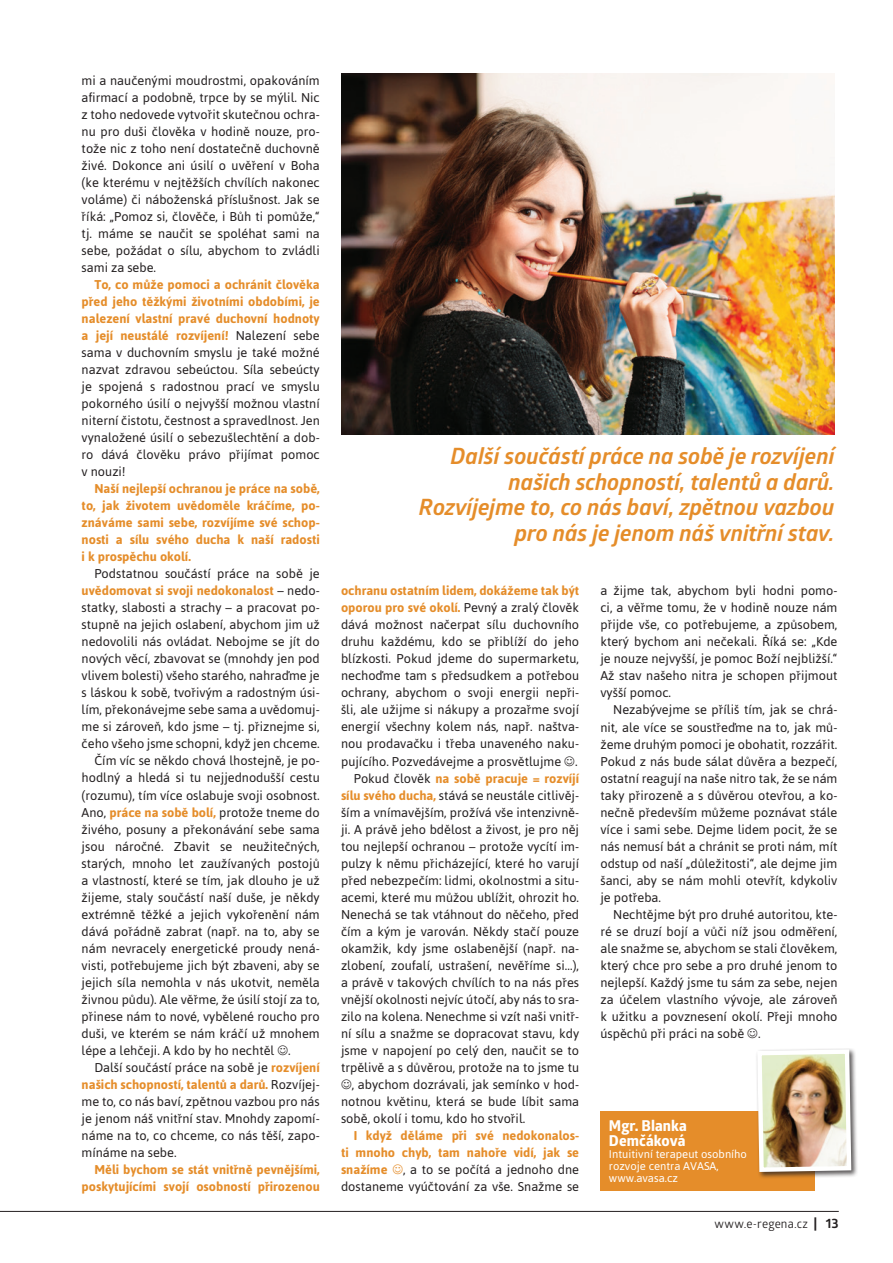
<style>
.page{position:relative;width:893px;height:1263px;background:#fff}
.page>*{position:absolute;margin:0;border:0;box-sizing:border-box;transform-origin:0 0}
.t1{font:italic 700 22.5px/25.5px "Glober";letter-spacing:-.005em;color:#e58d2a;text-align:right}
.t2{font:700 15px/15px "Globerx";letter-spacing:.005em;color:#fff}
.t3{font:12.75px/17px "Asap";color:#231f20;text-align:justify}
.t4{font:700 12.75px/17px "Asap";color:#e58d2a;text-align:justify}
.t5{font:12px "Glober";letter-spacing:.015em;color:#231f20}
.t6{font:11.25px/12px "Asap";color:#fff}
.s1{font-weight:700;color:#e58d2a}
.s2{font-weight:400;color:#231f20}
.s3{font-weight:700;font-size:13.5px}
</style>
<div class="page">
<div style="left:600px;top:1111px;width:215px;height:80px;background:#e58d2a"></div>
<div style="left:756px;top:1048px;width:103px;height:131px;background:#231f20;opacity:.75"></div>
<img style="left:756px;top:1048px;width:97px;height:126px">
<img style="left:341px;top:73px;width:493px;height:362px">
<hr style="left:0;top:1211px;width:839px;height:1px;background:#231f20">
<p class="t3" style="left:82px;top:72px;width:240px">mi a naučenými moudrostmi, opakováním afirmací a podobně, trpce by se mýlil. Nic z toho nedovede vytvořit skutečnou ochra&shy;nu pro duši člověka v hodině nouze, pro&shy;tože nic z toho není dostatečně duchovně živé. Dokonce ani úsilí o uvěření v Boha (ke kterému v nejtěžších chvílích nakonec voláme) či náboženská příslušnost. Jak se říká: „Pomoz si, člověče, i Bůh ti pomůže,“ tj. máme se naučit se spoléhat sami na sebe, požádat o sílu, abychom to zvládli sami za sebe.</p>
<p class="t3" style="left:82px;top:276px;width:240px;text-indent:13px"><span class="s1">To, co může pomoci a ochránit člověka před jeho těžkými životními obdobími, je nalezení vlastní pravé duchovní hodnoty a její neustálé rozvíjení!</span> Nalezení sebe sama v duchovním smyslu je také možné nazvat zdravou sebeúctou. Síla sebeúcty je spojená s radostnou prací ve smyslu pokorného úsilí o nejvyšší možnou vlastní niterní čistotu, čestnost a spravedlnost. Jen vynaložené úsilí o sebezušlechtění a dob&shy;ro dává člověku právo přijímat pomoc v nouzi!</p>
<p class="t4" style="left:82px;top:480px;width:240px;text-indent:13px">Naší nejlepší ochranou je práce na sobě, to, jak životem uvědoměle kráčíme, po&shy;znáváme sami sebe, rozvíjíme své schop&shy;nosti a sílu svého ducha k naší radosti i k prospěchu okolí.</p>
<p class="t3" style="left:94px;top:565px;width:227px">Podstatnou součástí práce na sobě je</p>
<p class="t4" style="left:82px;top:582px;width:240px">uvědomovat si svoji nedokonalost <span class="s2">– nedo-</span></p>
<p class="t3" style="left:82px;top:599px;width:240px">statky, slabosti a strachy – a pracovat po-</p>
<p class="t3" style="left:82px;top:616px;width:240px">stupně na jejich oslabení, abychom jim už</p>
<p class="t3" style="left:82px;top:633px;width:240px">nedovolili nás ovládat. Nebojme se jít do</p>
<p class="t3" style="left:82px;top:650px;width:240px">nových věcí, zbavovat se (mnohdy jen pod</p>
<p class="t3" style="left:82px;top:667px;width:240px">vlivem bolesti) všeho starého, nahraďme je</p>
<p class="t3" style="left:82px;top:684px;width:240px">s láskou k sobě, tvořivým a radostným úsi-</p>
<p class="t3" style="left:82px;top:701px;width:240px">lím, překonávejme sebe sama a uvědomuj-</p>
<p class="t3" style="left:82px;top:718px;width:240px">me si zároveň, kdo jsme – tj. přiznejme si,</p>
<p class="t3" style="left:82px;top:735px;width:240px">čeho všeho jsme schopni, když jen chceme.</p>
<p class="t3" style="left:94px;top:752px;width:227px">Čím víc se někdo chová lhostejně, je po-</p>
<p class="t3" style="left:82px;top:769px;width:240px">hodlný a hledá si tu nejjednodušší cestu</p>
<p class="t3" style="left:82px;top:786px;width:240px">(rozumu), tím více oslabuje svoji osobnost.</p>
<p class="t3" style="left:82px;top:803px;width:240px">Ano, <span class="s1">práce na sobě bolí,</span> protože tneme do</p>
<p class="t3" style="left:82px;top:820px;width:240px">živého, posuny a překonávání sebe sama</p>
<p class="t3" style="left:82px;top:837px;width:240px">jsou náročné. Zbavit se neužitečných,</p>
<p class="t3" style="left:82px;top:854px;width:240px">starých, mnoho let zaužívaných postojů</p>
<p class="t3" style="left:82px;top:871px;width:240px">a vlastností, které se tím, jak dlouho je už</p>
<p class="t3" style="left:82px;top:888px;width:240px">žijeme, staly součástí naší duše, je někdy</p>
<p class="t3" style="left:82px;top:905px;width:240px">extrémně těžké a jejich vykořenění nám</p>
<p class="t3" style="left:82px;top:922px;width:240px">dává pořádně zabrat (např. na to, aby se</p>
<p class="t3" style="left:82px;top:939px;width:240px">nám nevracely energetické proudy nená-</p>
<p class="t3" style="left:82px;top:956px;width:240px">visti, potřebujeme jich být zbaveni, aby se</p>
<p class="t3" style="left:82px;top:973px;width:240px">jejich síla nemohla v nás ukotvit, neměla</p>
<p class="t3" style="left:82px;top:990px;width:240px">živnou půdu). Ale věřme, že úsilí stojí za to,</p>
<p class="t3" style="left:82px;top:1007px;width:240px">přinese nám to nové, vybělené roucho pro</p>
<p class="t3" style="left:82px;top:1024px;width:240px">duši, ve kterém se nám kráčí už mnohem</p>
<p class="t3" style="left:82px;top:1041px;width:211px">lépe a lehčeji. A kdo by ho nechtěl .</p>
<p class="t3" style="left:94px;top:1058px;width:227px">Další součástí práce na sobě je <span class="s1">rozvíjení</span></p>
<p class="t4" style="left:82px;top:1075px;width:240px">našich schopností, talentů a darů. <span class="s2">Rozvíjej-</span></p>
<p class="t3" style="left:82px;top:1092px;width:240px">me to, co nás baví, zpětnou vazbou pro nás</p>
<p class="t3" style="left:82px;top:1109px;width:240px">je jenom náš vnitřní stav. Mnohdy zapomí-</p>
<p class="t3" style="left:82px;top:1126px;width:240px">náme na to, co chceme, co nás těší, zapo-</p>
<p class="t3" style="left:82px;top:1143px;width:96px">mínáme na sebe.</p>
<p class="t4" style="left:82px;top:1160px;width:240px;text-align:right">Měli bychom se stát vnitřně pevnějšími, poskytujícími svojí osobností přirozenou</p>
<h1 class="t1" style="left:419px;top:443px;width:417px">Další součástí práce na sobě je rozvíjení našich schopností, talentů a darů.<br>Rozvíjejme to, co nás baví, zpětnou vazbou pro nás je jenom náš vnitřní stav.</h1>
<p class="t4" style="left:341px;top:582px;width:240px">ochranu ostatním lidem, dokážeme tak být</p>
<p class="t4" style="left:341px;top:599px;width:240px">oporou pro své okolí. <span class="s2">Pevný a zralý člověk</span></p>
<p class="t3" style="left:341px;top:616px;width:240px">dává možnost načerpat sílu duchovního</p>
<p class="t3" style="left:341px;top:633px;width:240px">druhu každému, kdo se přiblíží do jeho</p>
<p class="t3" style="left:341px;top:650px;width:240px">blízkosti. Pokud jdeme do supermarketu,</p>
<p class="t3" style="left:341px;top:667px;width:240px">nechoďme tam s předsudkem a potřebou</p>
<p class="t3" style="left:341px;top:684px;width:240px">ochrany, abychom o svoji energii nepři-</p>
<p class="t3" style="left:341px;top:701px;width:240px">šli, ale užijme si nákupy a prozařme svojí</p>
<p class="t3" style="left:341px;top:718px;width:240px">energií všechny kolem nás, např. naštva-</p>
<p class="t3" style="left:341px;top:735px;width:240px">nou prodavačku i třeba unaveného naku-</p>
<p class="t3" style="left:341px;top:752px;width:238px">pujícího. Pozvedávejme a prosvětlujme .</p>
<p class="t4" style="left:354px;top:769px;width:227px"><span class="s2">Pokud člověk</span> na sobě pracuje = rozvíjí</p>
<p class="t3" style="left:341px;top:786px;width:240px"><span class="s1">sílu svého ducha,</span> stává se neustále citlivěj-</p>
<p class="t3" style="left:341px;top:803px;width:240px">ším a vnímavějším, prožívá vše intenzivně-</p>
<p class="t3" style="left:341px;top:820px;width:240px">ji. A právě jeho bdělost a živost, je pro něj</p>
<p class="t3" style="left:341px;top:837px;width:240px">tou nejlepší ochranou – protože vycítí im-</p>
<p class="t3" style="left:341px;top:854px;width:240px">pulzy k němu přicházející, které ho varují</p>
<p class="t3" style="left:341px;top:871px;width:240px">před nebezpečím: lidmi, okolnostmi a situ-</p>
<p class="t3" style="left:341px;top:888px;width:240px">acemi, které mu můžou ublížit, ohrozit ho.</p>
<p class="t3" style="left:341px;top:905px;width:240px">Nenechá se tak vtáhnout do něčeho, před</p>
<p class="t3" style="left:341px;top:922px;width:240px">čím a kým je varován. Někdy stačí pouze</p>
<p class="t3" style="left:341px;top:939px;width:240px">okamžik, kdy jsme oslabenější (např. na-</p>
<p class="t3" style="left:341px;top:956px;width:240px">zlobení, zoufalí, ustrašení, nevěříme si…),</p>
<p class="t3" style="left:341px;top:973px;width:240px">a právě v takových chvílích to na nás přes</p>
<p class="t3" style="left:341px;top:990px;width:240px">vnější okolnosti nejvíc útočí, aby nás to sra-</p>
<p class="t3" style="left:341px;top:1007px;width:240px">zilo na kolena. Nenechme si vzít naši vnitř-</p>
<p class="t3" style="left:341px;top:1024px;width:240px">ní sílu a snažme se dopracovat stavu, kdy</p>
<p class="t3" style="left:341px;top:1041px;width:240px">jsme v napojení po celý den, naučit se to</p>
<p class="t3" style="left:341px;top:1058px;width:240px">trpělivě a s důvěrou, protože na to jsme tu</p>
<p class="t3" style="left:352px;top:1075px;width:229px">, abychom dozrávali, jak semínko v hod-</p>
<p class="t3" style="left:341px;top:1092px;width:240px">notnou květinu, která se bude líbit sama</p>
<p class="t3" style="left:341px;top:1109px;width:186px">sobě, okolí i tomu, kdo ho stvořil.</p>
<p class="t4" style="left:341px;top:1126px;width:240px;text-indent:13px">I když děláme při své nedokonalos&shy;ti mnoho chyb, tam nahoře vidí, jak se snažíme <span class="s2">, a to se počítá a jednoho dne dostaneme vyúčtování za vše. Snažme se</span></p>
<p class="t3" style="left:600px;top:582px;width:239px">a žijme tak, abychom byli hodni pomo&shy;ci, a věřme tomu, že v hodině nouze nám přijde vše, co potřebujeme, a způsobem, který bychom ani nečekali. Říká se: „Kde je nouze nejvyšší, je pomoc Boží nejbližší.“ Až stav našeho nitra je schopen přijmout vyšší pomoc.</p>
<p class="t3" style="left:600px;top:701px;width:239px;text-indent:13px">Nezabývejme se příliš tím, jak se chrá&shy;nit, ale více se soustřeďme na to, jak mů&shy;žeme druhým pomoci je obohatit, rozzářit.<br>Pokud z nás bude sálat důvěra a bezpečí, ostatní reagují na naše nitro tak, že se nám taky přirozeně a s důvěrou otevřou, a ko&shy;nečně především můžeme poznávat stále více i sami sebe. Dejme lidem pocit, že se nás nemusí bát a chránit se proti nám, mít odstup od naší „důležitosti“, ale dejme jim šanci, aby se nám mohli otevřít, kdykoliv je potřeba.</p>
<p class="t3" style="left:600px;top:905px;width:239px;text-indent:13px">Nechtějme být pro druhé autoritou, kte&shy;ré se druzí bojí a vůči níž jsou odměření, ale snažme se, abychom se stali člověkem, který chce pro sebe a pro druhé jenom to nejlepší. Každý jsme tu sám za sebe, nejen za účelem vlastního vývoje, ale zároveň k užitku a povznesení okolí. Přeji mnoho úspěchů při práci na sobě .</p>
<p class="t2" style="left:609px;top:1118px;width:80px">Mgr. Blanka<br>Demčáková</p>
<p class="t6" style="left:609px;top:1148px;width:140px">Intuitivní terapeut osobního rozvoje centra AVASA, www.avasa.cz</p>
<p class="t5" style="left:714px;top:1216px;width:126px">www.e-regena.cz <span class="s3">| 13</span></p>
</div>
